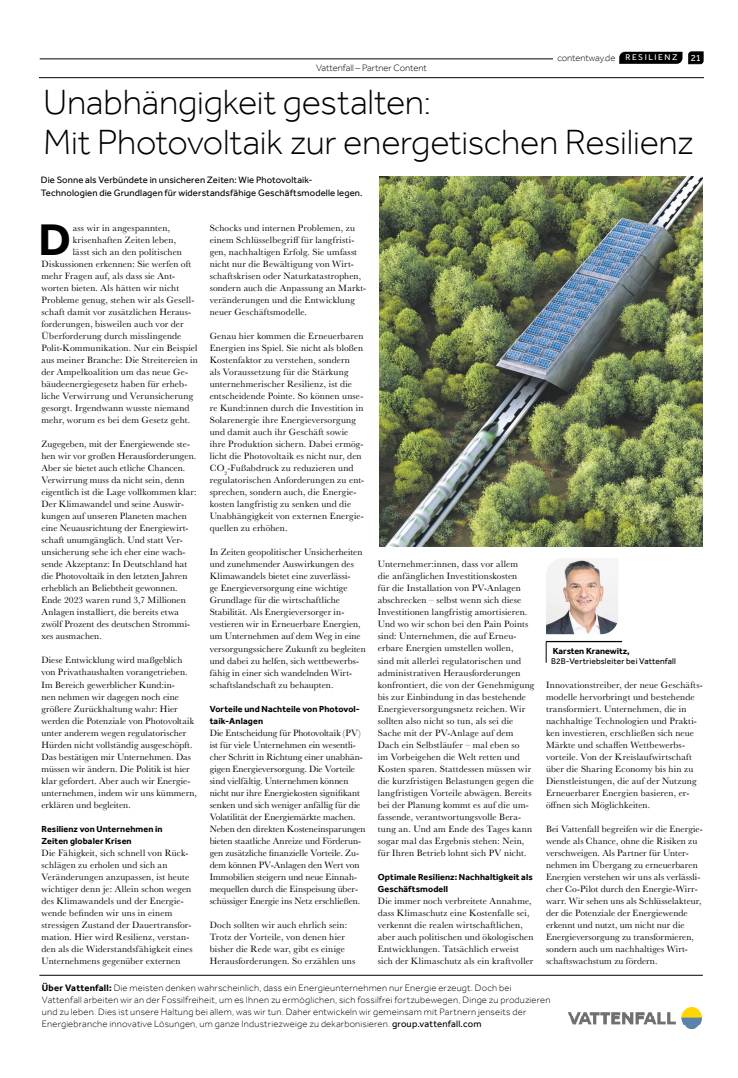
<style>
.page{position:relative;width:738px;height:1078px;background:#fff}
.page>*{position:absolute;margin:0;border:0;box-sizing:border-box;transform-origin:0 0}
.t1{font:700 45.5px "Effra";color:#000}
.t2{font:300 36px/40px "Effra";letter-spacing:-.005em;color:#000}
.t3{font:9.5px/12px "Baskerville";letter-spacing:.01em;color:#000}
.t4{font:300 9.5px/12px "Effra";letter-spacing:.02em;color:#000}
.t5{font:9.5px/13px "Effra";letter-spacing:.01em;color:#000}
.t6{font:300 9.5px "Effra";color:#000}
.t7{font:9.5px "Effra";color:#fff}
.t8{font:700 9px/12px "Effra";letter-spacing:.01em;color:#000}
.t9{font:8.5px "Effra";letter-spacing:.015em;color:#000}
.s1{font-weight:400;font-size:8.5px;color:#fff}
.s2{font-weight:700}
.s3{font-weight:400}
</style>
<div class="page">
<img style="left:379px;top:176px;width:323px;height:370px">
<img style="left:546px;top:558px;width:71px;height:76px">
<svg style="left:545px;top:640px;width:76px;height:22px"></svg>
<hr style="left:40px;top:77px;width:663px;height:1px;background:#000">
<hr style="left:40px;top:974px;width:662px;height:1px;background:#000">
<img style="left:568px;top:1007px;width:132px;height:21px">
<hr style="left:40px;top:59px;width:550px;height:1px;background:#000">
<svg style="left:688px;top:52px;width:14px;height:12px"></svg>
<div style="left:553px;top:52px;width:65px;height:12px;background:#fff"></div>
<svg style="left:619px;top:52px;width:63px;height:12px"></svg>
<p class="t6" style="left:316px;top:62px;width:112px">Vattenfall – Partner Content</p>
<p class="t6" style="left:557px;top:52px;width:121px">contentway.de <span class="s1">R E S I L I E N Z</span></p>
<p class="t7" style="left:690px;top:52px;width:12px">21</p>
<h2 class="t2" style="left:43px;top:81px;width:652px">Unabhängigkeit gestalten:<br>Mit Photovoltaik zur energetischen Resilienz</h2>
<p class="t5" style="left:41px;top:173px;width:323px">Die Sonne als Verbündete in unsicheren Zeiten: Wie Photovoltaik-<br>Technologien die Grundlagen für widerstandsfähige Geschäftsmodelle legen.</p>
<h1 class="t1" style="left:39px;top:213px;width:34px">D</h1>
<p class="t3" style="left:73px;top:222px;width:99px">ass wir in angespannten,</p>
<p class="t3" style="left:73px;top:234px;width:105px">krisenhaften Zeiten leben,</p>
<p class="t3" style="left:73px;top:246px;width:111px">lässt sich an den politischen</p>
<p class="t3" style="left:41px;top:258px;width:151px">Diskussionen erkennen: Sie werfen oft</p>
<p class="t3" style="left:41px;top:270px;width:135px">mehr Fragen auf, als dass sie Ant-</p>
<p class="t3" style="left:41px;top:282px;width:139px">worten bieten. Als hätten wir nicht</p>
<p class="t3" style="left:41px;top:294px;width:154px">Probleme genug, stehen wir als Gesell-</p>
<p class="t3" style="left:41px;top:306px;width:151px">schaft damit vor zusätzlichen Heraus-</p>
<p class="t3" style="left:41px;top:318px;width:143px">forderungen, bisweilen auch vor der</p>
<p class="t3" style="left:41px;top:330px;width:141px">Überforderung durch misslingende</p>
<p class="t3" style="left:41px;top:342px;width:157px">Polit-Kommunikation. Nur ein Beispiel</p>
<p class="t3" style="left:41px;top:354px;width:158px">aus meiner Branche: Die Streitereien in</p>
<p class="t3" style="left:41px;top:366px;width:148px">der Ampelkoalition um das neue Ge-</p>
<p class="t3" style="left:41px;top:378px;width:147px">bäudeenergiegesetz haben für erheb-</p>
<p class="t3" style="left:41px;top:390px;width:153px">liche Verwirrung und Verunsicherung</p>
<p class="t3" style="left:41px;top:402px;width:149px">gesorgt. Irgendwann wusste niemand</p>
<p class="t3" style="left:41px;top:414px;width:150px">mehr, worum es bei dem Gesetz geht.</p>
<p class="t3" style="left:41px;top:438px;width:156px">Zugegeben, mit der Energiewende ste&shy;hen wir vor großen Herausforderungen.<br>Aber sie bietet auch etliche Chancen.<br>Verwirrung muss da nicht sein, denn eigentlich ist die Lage vollkommen klar:<br>Der Klimawandel und seine Auswir&shy;kungen auf unseren Planeten machen eine Neuausrichtung der Energiewirt&shy;schaft unumgänglich. Und statt Ver&shy;unsicherung sehe ich eher eine wach&shy;sende Akzeptanz: In Deutschland hat die Photovoltaik in den letzten Jahren erheblich an Beliebtheit gewonnen.<br>Ende 2023 waren rund 3,7 Millionen Anlagen installiert, die bereits etwa zwölf Prozent des deutschen Strommi&shy;xes ausmachen.</p>
<p class="t3" style="left:41px;top:654px;width:157px">Diese Entwicklung wird maßgeblich von Privathaushalten vorangetrieben.<br>Im Bereich gewerblicher Kund:in-<br>nen nehmen wir dagegen noch eine größere Zurückhaltung wahr: Hier werden die Potenziale von Photovoltaik unter anderem wegen regulatorischer Hürden nicht vollständig ausgeschöpft.<br>Das bestätigen mir Unternehmen. Das müssen wir ändern. Die Politik ist hier klar gefordert. Aber auch wir Energie&shy;unternehmen, indem wir uns kümmern, erklären und begleiten.</p>
<p class="t8" style="left:41px;top:822px;width:122px">Resilienz von Unternehmen in<br>Zeiten globaler Krisen</p>
<p class="t3" style="left:41px;top:846px;width:152px">Die Fähigkeit, sich schnell von Rück&shy;schlägen zu erholen und sich an Veränderungen anzupassen, ist heute wichtiger denn je: Allein schon wegen des Klimawandels und der Energie&shy;wende befinden wir uns in einem stressigen Zustand der Dauertransfor&shy;mation. Hier wird Resilienz, verstan&shy;den als die Widerstandsfähigkeit eines Unternehmens gegenüber externen</p>
<p class="t3" style="left:209px;top:222px;width:158px">Schocks und internen Problemen, zu einem Schlüsselbegriff für langfristi&shy;gen, nachhaltigen Erfolg. Sie umfasst nicht nur die Bewältigung von Wirt&shy;schaftskrisen oder Naturkatastrophen, sondern auch die Anpassung an Markt&shy;veränderungen und die Entwicklung neuer Geschäftsmodelle.</p>
<p class="t3" style="left:209px;top:330px;width:156px">Genau hier kommen die Erneuerbaren Energien ins Spiel. Sie nicht als bloßen Kostenfaktor zu verstehen, sondern<br>als Voraussetzung für die Stärkung unternehmerischer Resilienz, ist die entscheidende Pointe. So können unse&shy;re Kund:innen durch die Investition in Solarenergie ihre Energieversorgung und damit auch ihr Geschäft sowie ihre Produktion sichern. Dabei ermög&shy;licht die Photovoltaik es nicht nur, den CO<sub>2</sub>-Fußabdruck zu reduzieren und regulatorischen Anforderungen zu ent&shy;sprechen, sondern auch, die Energie&shy;kosten langfristig zu senken und die Unabhängigkeit von externen Energie&shy;quellen zu erhöhen.</p>
<p class="t3" style="left:209px;top:546px;width:157px">In Zeiten geopolitischer Unsicherheiten und zunehmender Auswirkungen des Klimawandels bietet eine zuverlässi-<br>ge Energieversorgung eine wichtige Grundlage für die wirtschaftliche Stabilität. Als Energieversorger in&shy;vestieren wir in Erneuerbare Energien, um Unternehmen auf dem Weg in eine versorgungssichere Zukunft zu begleiten und dabei zu helfen, sich wettbewerbs&shy;fähig in einer sich wandelnden Wirt&shy;schaftslandschaft zu behaupten.</p>
<p class="t8" style="left:209px;top:702px;width:152px">Vorteile und Nachteile von Photovol&shy;taik-Anlagen</p>
<p class="t3" style="left:209px;top:726px;width:157px">Die Entscheidung für Photovoltaik (PV) ist für viele Unternehmen ein wesentli&shy;cher Schritt in Richtung einer unabhän&shy;gigen Energieversorgung. Die Vorteile sind vielfältig. Unternehmen können nicht nur ihre Energiekosten signifikant senken und sich weniger anfällig für die Volatilität der Energiemärkte machen.<br>Neben den direkten Kosteneinsparungen bieten staatliche Anreize und Förderun&shy;gen zusätzliche finanzielle Vorteile. Zu&shy;dem können PV-Anlagen den Wert von Immobilien steigern und neue Einnah&shy;mequellen durch die Einspeisung über&shy;schüssiger Energie ins Netz erschließen.</p>
<p class="t3" style="left:209px;top:918px;width:147px">Doch sollten wir auch ehrlich sein:<br>Trotz der Vorteile, von denen hier bisher die Rede war, gibt es einige Herausforderungen. So erzählen uns</p>
<p class="t3" style="left:377px;top:558px;width:158px">Unternehmer:innen, dass vor allem<br>die anfänglichen Investitionskosten<br>für die Installation von PV-Anlagen abschrecken – selbst wenn sich diese Investitionen langfristig amortisieren.<br>Und wo wir schon bei den Pain Points sind: Unternehmen, die auf Erneu&shy;erbare Energien umstellen wollen,<br>sind mit allerlei regulatorischen und administrativen Herausforderungen konfrontiert, die von der Genehmigung bis zur Einbindung in das bestehende Energieversorgungsnetz reichen. Wir sollten also nicht so tun, als sei die Sache mit der PV-Anlage auf dem Dach ein Selbstläufer – mal eben so<br>im Vorbeigehen die Welt retten und Kosten sparen. Stattdessen müssen wir die kurzfristigen Belastungen gegen die langfristigen Vorteile abwägen. Bereits bei der Planung kommt es auf die um&shy;fassende, verantwortungsvolle Bera&shy;tung an. Und am Ende des Tages kann sogar mal das Ergebnis stehen: Nein, für Ihren Betrieb lohnt sich PV nicht.</p>
<p class="t8" style="left:377px;top:870px;width:156px">Optimale Resilienz: Nachhaltigkeit als<br>Geschäftsmodell</p>
<p class="t3" style="left:377px;top:894px;width:157px">Die immer noch verbreitete Annahme, dass Klimaschutz eine Kostenfalle sei, verkennt die realen wirtschaftlichen, aber auch politischen und ökologischen Entwicklungen. Tatsächlich erweist sich der Klimaschutz als ein kraftvoller</p>
<p class="t8" style="left:552px;top:644px;width:78px">Karsten Kranewitz,</p>
<p class="t9" style="left:550px;top:655px;width:126px">B2B-Vertriebsleiter bei Vattenfall</p>
<p class="t3" style="left:545px;top:678px;width:158px">Innovationstreiber, der neue Geschäfts&shy;modelle hervorbringt und bestehende transformiert. Unternehmen, die in nachhaltige Technologien und Prakti&shy;ken investieren, erschließen sich neue Märkte und schaffen Wettbewerbs&shy;vorteile. Von der Kreislaufwirtschaft über die Sharing Economy bis hin zu Dienstleistungen, die auf der Nutzung Erneuerbarer Energien basieren, er&shy;öffnen sich Möglichkeiten.</p>
<p class="t3" style="left:545px;top:822px;width:158px">Bei Vattenfall begreifen wir die Energie&shy;wende als Chance, ohne die Risiken zu verschweigen. Als Partner für Unter&shy;nehmen im Übergang zu erneuerbaren Energien verstehen wir uns als verlässli&shy;cher Co-Pilot durch den Energie-Wirr&shy;warr. Wir sehen uns als Schlüsselakteur, der die Potenziale der Energiewende erkennt und nutzt, um nicht nur die Energieversorgung zu transformieren, sondern auch um nachhaltiges Wirt&shy;schaftswachstum zu fördern.</p>
<p class="t4" style="left:42px;top:981px;width:509px"><span class="s2">Über Vattenfall:</span> Die meisten denken wahrscheinlich, dass ein Energieunternehmen nur Energie erzeugt. Doch bei Vattenfall arbeiten wir an der Fossilfreiheit, um es Ihnen zu ermöglichen, sich fossilfrei fortzubewegen, Dinge zu produzieren und zu leben. Dies ist unsere Haltung bei allem, was wir tun. Daher entwickeln wir gemeinsam mit Partnern jenseits der Energiebranche innovative Lösungen, um ganze Industriezweige zu dekarbonisieren. <span class="s3">group.vattenfall.com</span></p>
</div>
